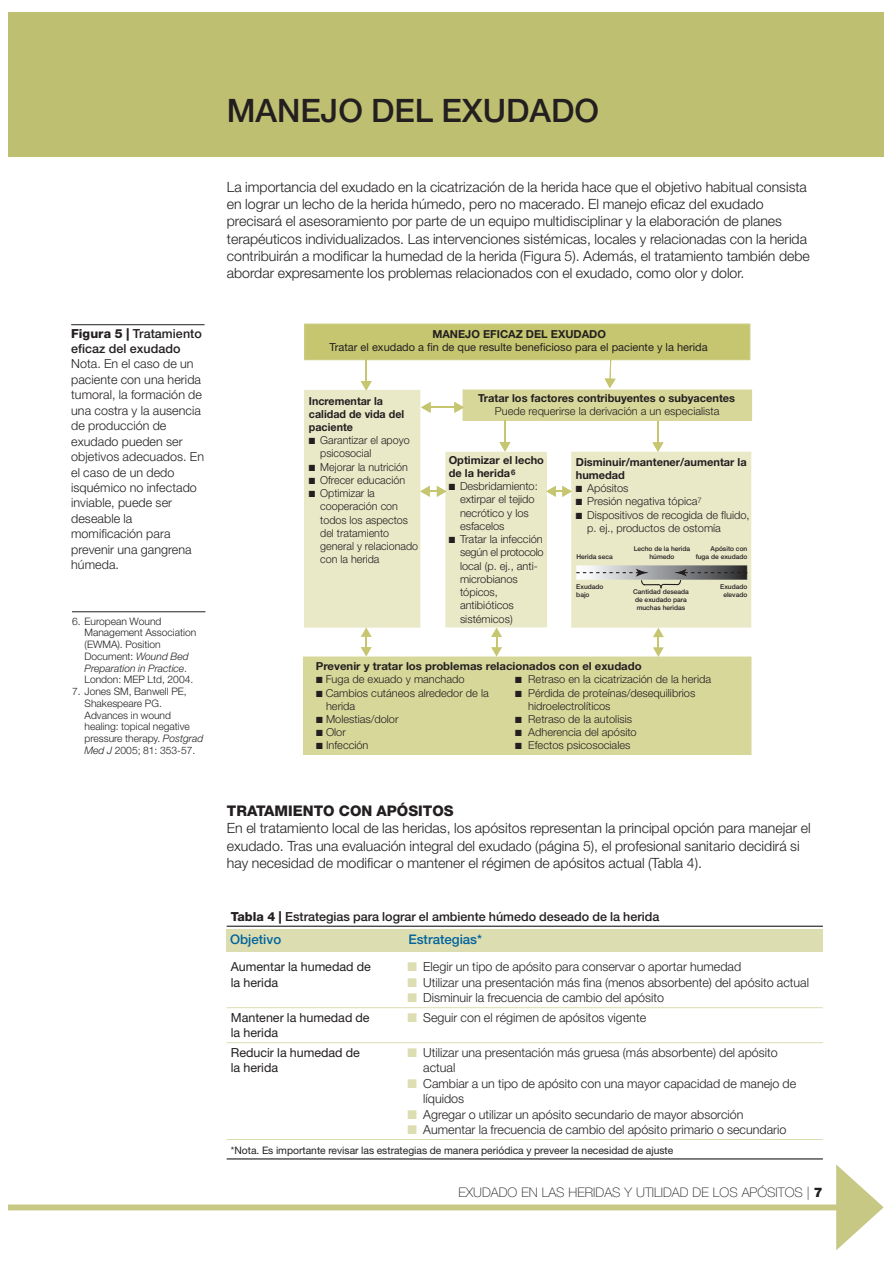
<style>
.page{position:relative;width:893px;height:1263px;background:#fff}
.page>*{position:absolute;margin:0;border:0;box-sizing:border-box;transform-origin:0 0}
.t1{font:500 32.4px "Helvetica Neue";color:#231f20}
.t2{font:800 14.7px "Helvetica Neue";color:#231f20}
.t3{font:300 14.1px/17.4px "Helvetica Neue";color:#231f20}
.t4{font:100 13.2px "Helvetica Neue";color:#231f20}
.t5{font:500 13.2px "Helvetica Neue";color:#00649e}
.t6{font:300 12.45px/15.5px "Helvetica Neue";color:#231f20}
.t7{font:500 12.45px/15.5px "Helvetica Neue";color:#231f20}
.t8{font:12.45px/19.6px "Helvetica Neue";color:#231f20}
.t9{font:300 10.95px/13.2px "Helvetica Neue";color:#231f20}
.t10{font:700 10.95px/13.2px "Helvetica Neue";color:#231f20}
.t11{font:10.95px "Helvetica Neue";color:#231f20}
.t12{font:300 10.35px/11.7px "Helvetica Neue";color:#231f20}
.t13{font:10.35px "Helvetica Neue";color:#231f20}
.t14{font:700 7.65px "Helvetica Neue";color:#231f20}
.t15{font:500 6.6px/7.9px "Helvetica Neue";color:#231f20;text-align:center}
.s1{font-weight:800}
.s2{font-style:italic}
.s3{color:#ddddb2}
.s4{font-weight:900}
</style>
<div class="page">
<svg style="left:836px;top:1165px;width:47px;height:85px"></svg>
<div style="left:9px;top:1205px;width:859px;height:5px;background:#c8c885"></div>
<div style="left:9px;top:13px;width:875px;height:144px;background:#bebf70"></div>
<hr style="left:71px;top:324px;width:133px;height:1px;background:#231f20">
<svg style="left:303px;top:324px;width:449px;height:431px"></svg>
<hr style="left:72px;top:611px;width:133px;height:1px;background:#231f20">
<hr style="left:227px;top:926px;width:595px;height:1px;background:#000">
<hr style="left:227px;top:1007px;width:595px;height:1px;background:#ddddb2">
<hr style="left:227px;top:1042px;width:595px;height:1px;background:#ddddb2">
<hr style="left:227px;top:1139px;width:595px;height:1px;background:#ddddb2">
<hr style="left:227px;top:1159px;width:595px;height:1px;background:#000">
<div style="left:226px;top:929px;width:596px;height:23px;background:#ddddb2"></div>
<h1 class="t1" style="left:227px;top:99px;width:373px">MANEJO DEL EXUDADO</h1>
<p class="t7" style="left:71px;top:327px;width:132px"><span class="s1">Figura 5 |</span> Tratamiento eficaz del exudado</p>
<p class="t6" style="left:71px;top:357px;width:134px">Nota. En el caso de un paciente con una herida tumoral, la formación de una costra y la ausencia de producción de exudado pueden ser objetivos adecuados. En el caso de un dedo isquémico no infectado inviable, puede ser deseable la momificación para prevenir una gangrena húmeda.</p>
<p class="t12" style="left:84px;top:616px;width:113px;text-indent:-13px">6. European Wound<br>Management Association (EWMA). Position<br>Document: <span class="s2">Wound Bed<br>Preparation in Practice</span>.<br>London: MEP Ltd, 2004.</p>
<p class="t12" style="left:84px;top:687px;width:120px;text-indent:-13px">7. Jones SM, Banwell PE,<br>Shakespeare PG.<br>Advances in wound healing: topical negative pressure therapy. <span class="s2">Postgrad<br>Med J</span> 2005; 81: 353-57.</p>
<p class="t3" style="left:227px;top:179px;width:584px">La importancia del exudado en la cicatrización de la herida hace que el objetivo habitual consista en lograr un lecho de la herida húmedo, pero no macerado. El manejo eficaz del exudado precisará el asesoramiento por parte de un equipo multidisciplinar y la elaboración de planes terapéuticos individualizados. Las intervenciones sistémicas, locales y relacionadas con la herida contribuirán a modificar la humedad de la herida (Figura 5). Además, el tratamiento también debe abordar expresamente los problemas relacionados con el exudado, como olor y dolor.</p>
<p class="t10" style="left:432px;top:328px;width:175px">MANEJO EFICAZ DEL EXUDADO</p>
<p class="t11" style="left:329px;top:343px;width:379px">Tratar el exudado a fin de que resulte beneficioso para el paciente y la herida</p>
<p class="t10" style="left:309px;top:395px;width:97px">Incrementar la calidad de vida del paciente</p>
<p class="t9" style="left:320px;top:435px;width:91px;text-indent:-11px">■ Garantizar el apoyo psicosocial</p>
<p class="t9" style="left:309px;top:461px;width:100px">■ Mejorar la nutrición</p>
<p class="t9" style="left:309px;top:474px;width:98px">■ Ofrecer educación</p>
<p class="t9" style="left:320px;top:488px;width:99px;text-indent:-11px">■ Optimizar la cooperación con todos los aspectos del tratamiento general y relacionado con la herida</p>
<p class="t10" style="left:478px;top:393px;width:258px">Tratar los factores contribuyentes o subyacentes</p>
<p class="t9" style="left:495px;top:406px;width:226px">Puede requerirse la derivación a un especialista</p>
<p class="t10" style="left:448px;top:454px;width:97px">Optimizar el lecho de la herida</p>
<p class="t9" style="left:460px;top:481px;width:79px;text-indent:-11px">■ Desbridamiento: extirpar el tejido necrótico y los esfacelos</p>
<p class="t9" style="left:460px;top:534px;width:85px;text-indent:-11px">■ Tratar la infección según el protocolo local (p. ej., anti&shy;microbianos tópicos, antibióticos sistémicos)</p>
<p class="t10" style="left:576px;top:456px;width:172px">Disminuir/mantener/aumentar la humedad</p>
<p class="t9" style="left:576px;top:483px;width:54px">■ Apósitos</p>
<p class="t9" style="left:576px;top:496px;width:127px">■ Presión negativa tópica<sup>7</sup></p>
<p class="t9" style="left:587px;top:509px;width:164px;text-indent:-11px">■ Dispositivos de recogida de fluido, p. ej., productos de ostomía</p>
<p class="t14" style="left:511px;top:469px;width:6px">6</p>
<p class="t15" style="left:576px;top:553px;width:38px">Herida seca</p>
<p class="t15" style="left:633px;top:545px;width:58px">Lecho de la herida húmedo</p>
<p class="t15" style="left:695px;top:545px;width:53px;text-align:right">Apósito con fuga de exudado</p>
<p class="t15" style="left:576px;top:584px;width:29px;text-align:left">Exudado bajo</p>
<p class="t15" style="left:720px;top:584px;width:29px">Exudado elevado</p>
<p class="t15" style="left:633px;top:588px;width:57px">Cantidad deseada de exudado para muchas heridas</p>
<p class="t10" style="left:316px;top:661px;width:327px">Prevenir y tratar los problemas relacionados con el exudado</p>
<p class="t9" style="left:316px;top:674px;width:150px">■ Fuga de exuado y manchado</p>
<p class="t9" style="left:515px;top:674px;width:198px">■ Retraso en la cicatrización de la herida</p>
<p class="t9" style="left:316px;top:687px;width:174px">■ Cambios cutáneos alrededor de la</p>
<p class="t9" style="left:515px;top:687px;width:182px">■ Pérdida de proteínas/desequilibrios</p>
<p class="t9" style="left:326px;top:700px;width:31px">herida</p>
<p class="t9" style="left:528px;top:700px;width:84px">hidroelectrolíticos</p>
<p class="t9" style="left:316px;top:713px;width:84px">■ Molestias/dolor</p>
<p class="t9" style="left:515px;top:713px;width:118px">■ Retraso de la autolisis</p>
<p class="t9" style="left:316px;top:727px;width:31px">■ Olor</p>
<p class="t9" style="left:515px;top:727px;width:123px">■ Adherencia del apósito</p>
<p class="t9" style="left:316px;top:740px;width:54px">■ Infección</p>
<p class="t9" style="left:515px;top:740px;width:117px">■ Efectos psicosociales</p>
<p class="t2" style="left:227px;top:806px;width:228px">TRATAMIENTO CON APÓSITOS</p>
<p class="t3" style="left:227px;top:821px;width:585px">En el tratamiento local de las heridas, los apósitos representan la principal opción para manejar el exudado. Tras una evaluación integral del exudado (página 5), el profesional sanitario decidirá si hay necesidad de modificar o mantener el régimen de apósitos actual (Tabla 4).</p>
<p class="t7" style="left:231px;top:910px;width:430px"><span class="s1">Tabla 4 |</span> Estrategias para lograr el ambiente húmedo deseado de la herida</p>
<p class="t8" style="left:231px;top:958px;width:141px">Aumentar la humedad de</p>
<p class="t6" style="left:407px;top:960px;width:335px"><span class="s3">■</span> Elegir un tipo de apósito para conservar o aportar humedad</p>
<p class="t8" style="left:231px;top:974px;width:49px">la herida</p>
<p class="t6" style="left:407px;top:976px;width:403px"><span class="s3">■</span> Utilizar una presentación más fina (menos absorbente) del apósito actual</p>
<p class="t6" style="left:407px;top:991px;width:258px"><span class="s3">■</span> Disminuir la frecuencia de cambio del apósito</p>
<p class="t8" style="left:231px;top:1009px;width:140px">Mantener la humedad de</p>
<p class="t6" style="left:407px;top:1011px;width:240px"><span class="s3">■</span> Seguir con el régimen de apósitos vigente</p>
<p class="t8" style="left:231px;top:1024px;width:131px">la herida<br>Reducir la humedad de</p>
<p class="t5" style="left:230px;top:935px;width:52px">Objetivo</p>
<p class="t5" style="left:408px;top:935px;width:75px">Estrategias*</p>
<p class="t6" style="left:407px;top:1046px;width:372px"><span class="s3">■</span> Utilizar una presentación más gruesa (más absorbente) del apósito</p>
<p class="t8" style="left:231px;top:1059px;width:49px">la herida</p>
<p class="t6" style="left:423px;top:1061px;width:34px">actual</p>
<p class="t6" style="left:423px;top:1077px;width:374px;text-indent:-16px"><span class="s3">■</span> Cambiar a un tipo de apósito con una mayor capacidad de manejo de líquidos</p>
<p class="t6" style="left:407px;top:1108px;width:337px"><span class="s3">■</span> Agregar o utilizar un apósito secundario de mayor absorción</p>
<p class="t6" style="left:407px;top:1123px;width:380px"><span class="s3">■</span> Aumentar la frecuencia de cambio del apósito primario o secundario</p>
<p class="t13" style="left:231px;top:1146px;width:444px">*Nota. Es importante revisar las estrategias de manera periódica y preveer la necesidad de ajuste</p>
<p class="t4" style="left:458px;top:1188px;width:366px">EXUDADO EN LAS HERIDAS Y UTILIDAD DE LOS APÓSITOS | <span class="s4">7</span></p>
</div>
